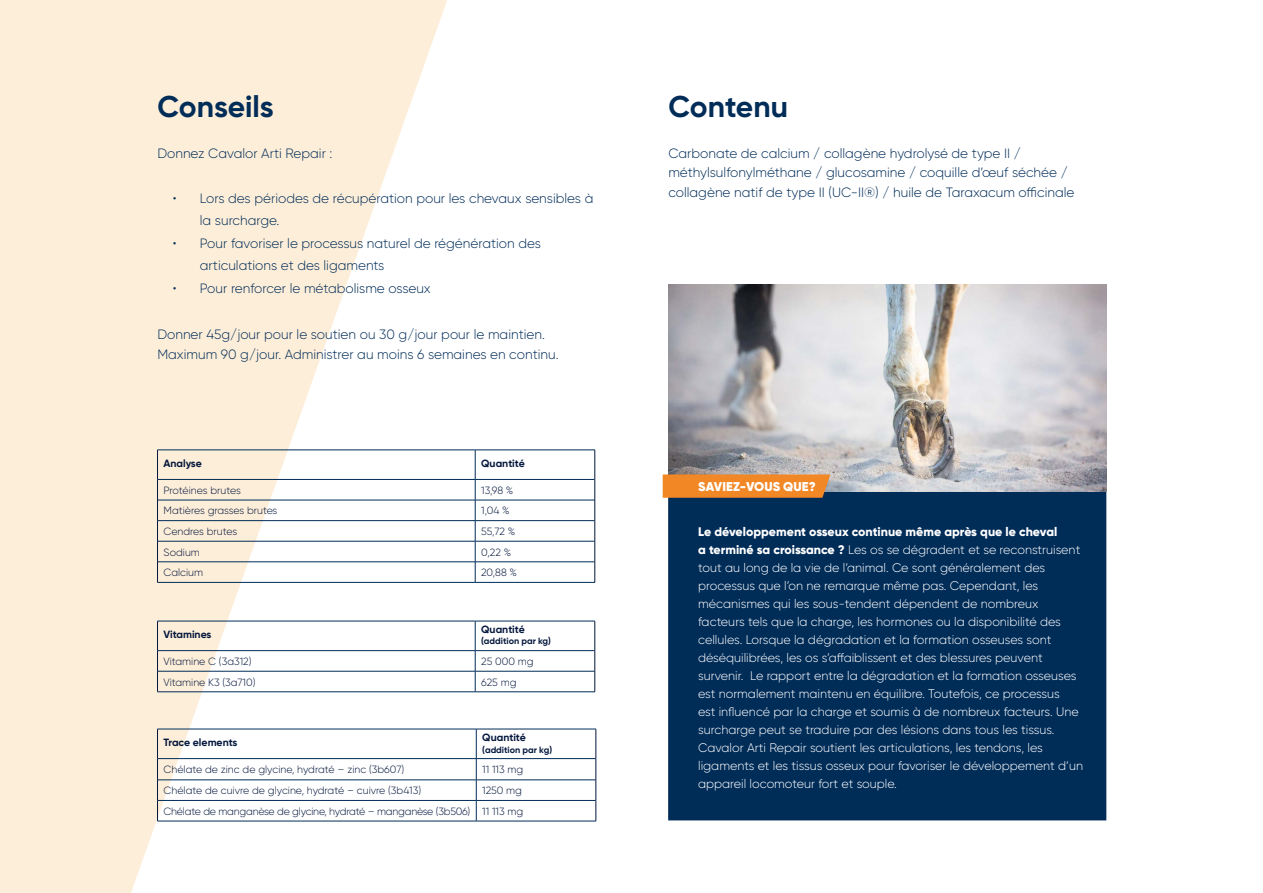
<style>
.page{position:relative;width:1263px;height:893px;background:#fff}
.page>*{position:absolute;margin:0;border:0;box-sizing:border-box;transform-origin:0 0}
.t1{font:700 30px "Gilroy";color:#002c58}
.t2{font:300 13.5px/19.5px "Gilroy";color:#002c58}
.t3{font:900 12.75px "Gilroy";letter-spacing:.01em;color:#fff}
.t4{font:300 12.45px/18px "Gilroy";color:#fff}
.t5{font:300 10.5px "Gilroy";color:#03163c}
.t6{font:700 10.5px "Gilroy";color:#03163c}
.t7{font:300 10.5px "Gilroy";letter-spacing:-.02em;color:#03163c}
.t8{font:700 9px "Gilroy";color:#03163c}
.s1{font-weight:800}
</style>
<div class="page">
<svg style="left:0;top:0;width:447px;height:893px;fill:#fdeed9"></svg>
<div style="left:668px;top:491px;width:438px;height:329px;background:#002c58"></div>
<img style="left:668px;top:285px;width:438px;height:206px">
<svg style="left:663px;top:474px;width:167px;height:24px;background:#ea862b"></svg>
<hr style="left:157px;top:450px;width:318px;height:1px;background:#002c58">
<hr style="left:475px;top:450px;width:120px;height:1px;background:#002c58">
<hr style="left:158px;top:479px;width:317px;height:1px;background:#002c58">
<hr style="left:475px;top:479px;width:120px;height:1px;background:#002c58">
<hr style="left:158px;top:500px;width:317px;height:1px;background:#002c58">
<hr style="left:475px;top:500px;width:120px;height:1px;background:#002c58">
<hr style="left:158px;top:520px;width:317px;height:1px;background:#002c58">
<hr style="left:475px;top:520px;width:120px;height:1px;background:#002c58">
<hr style="left:158px;top:541px;width:317px;height:1px;background:#002c58">
<hr style="left:475px;top:541px;width:120px;height:1px;background:#002c58">
<hr style="left:158px;top:562px;width:317px;height:1px;background:#002c58">
<hr style="left:475px;top:562px;width:120px;height:1px;background:#002c58">
<svg style="left:475px;top:450px;width:1px;height:132px"></svg>
<hr style="left:157px;top:582px;width:318px;height:1px;background:#002c58">
<hr style="left:475px;top:582px;width:120px;height:1px;background:#002c58">
<svg style="left:157px;top:450px;width:1px;height:132px"></svg>
<svg style="left:594px;top:450px;width:1px;height:132px"></svg>
<hr style="left:157px;top:621px;width:318px;height:1px;background:#002c58">
<hr style="left:475px;top:621px;width:120px;height:1px;background:#002c58">
<hr style="left:158px;top:650px;width:317px;height:1px;background:#002c58">
<hr style="left:475px;top:650px;width:120px;height:1px;background:#002c58">
<hr style="left:158px;top:671px;width:317px;height:1px;background:#002c58">
<hr style="left:475px;top:671px;width:120px;height:1px;background:#002c58">
<svg style="left:475px;top:621px;width:1px;height:70px"></svg>
<hr style="left:157px;top:691px;width:318px;height:1px;background:#002c58">
<hr style="left:475px;top:691px;width:120px;height:1px;background:#002c58">
<hr style="left:157px;top:621px;width:1px;height:30px;background:#03163c">
<hr style="left:594px;top:621px;width:1px;height:30px;background:#03163c">
<svg style="left:157px;top:651px;width:1px;height:41px"></svg>
<svg style="left:594px;top:651px;width:1px;height:41px"></svg>
<hr style="left:157px;top:729px;width:319px;height:1px;background:#002c58">
<hr style="left:476px;top:729px;width:120px;height:1px;background:#002c58">
<hr style="left:158px;top:758px;width:318px;height:1px;background:#002c58">
<hr style="left:476px;top:758px;width:120px;height:1px;background:#002c58">
<hr style="left:158px;top:780px;width:318px;height:1px;background:#002c58">
<hr style="left:476px;top:780px;width:120px;height:1px;background:#002c58">
<hr style="left:158px;top:800px;width:318px;height:1px;background:#002c58">
<hr style="left:476px;top:800px;width:120px;height:1px;background:#002c58">
<svg style="left:476px;top:729px;width:1px;height:92px"></svg>
<hr style="left:157px;top:821px;width:319px;height:1px;background:#002c58">
<hr style="left:476px;top:821px;width:120px;height:1px;background:#002c58">
<hr style="left:157px;top:729px;width:1px;height:30px;background:#03163c">
<hr style="left:596px;top:729px;width:1px;height:30px;background:#03163c">
<svg style="left:157px;top:759px;width:1px;height:62px"></svg>
<svg style="left:596px;top:759px;width:1px;height:62px"></svg>
<p class="t1" style="left:157px;top:88px;width:118px">Conseils</p>
<p class="t2" style="left:157px;top:143px;width:177px">Donnez Cavalor Arti Repair :</p>
<p class="t2" style="left:200px;top:187px;width:395px;line-height:22.5px;text-indent:-27px">• Lors des périodes de récupération pour les chevaux sensibles à la surcharge.</p>
<p class="t2" style="left:200px;top:232px;width:343px;line-height:22.5px;text-indent:-27px">• Pour favoriser le processus naturel de régénération des articulations et des ligaments</p>
<p class="t2" style="left:173px;top:278px;width:259px">• Pour renforcer le métabolisme osseux</p>
<p class="t2" style="left:157px;top:325px;width:403px">Donner 45g/jour pour le soutien ou 30 g/jour pour le maintien.<br>Maximum 90 g/jour. Administrer au moins 6 semaines en continu.</p>
<p class="t6" style="left:164px;top:457px;width:40px">Analyse</p>
<p class="t6" style="left:481px;top:457px;width:45px">Quantité</p>
<p class="t5" style="left:164px;top:484px;width:79px">Protéines brutes</p>
<p class="t5" style="left:481px;top:484px;width:34px">13,98 %</p>
<p class="t5" style="left:164px;top:504px;width:115px">Matières grasses brutes</p>
<p class="t5" style="left:481px;top:504px;width:30px">1,04 %</p>
<p class="t5" style="left:164px;top:525px;width:75px">Cendres brutes</p>
<p class="t5" style="left:481px;top:525px;width:36px">55,72 %</p>
<p class="t5" style="left:164px;top:545px;width:38px">Sodium</p>
<p class="t5" style="left:481px;top:545px;width:32px">0,22 %</p>
<p class="t5" style="left:164px;top:566px;width:41px">Calcium</p>
<p class="t5" style="left:481px;top:566px;width:37px">20,88 %</p>
<p class="t6" style="left:164px;top:628px;width:49px">Vitamines</p>
<p class="t6" style="left:481px;top:623px;width:45px">Quantité</p>
<p class="t8" style="left:481px;top:635px;width:71px">(addition par kg)</p>
<p class="t5" style="left:164px;top:655px;width:89px">Vitamine C (3a312)</p>
<p class="t5" style="left:481px;top:655px;width:54px">25 000 mg</p>
<p class="t5" style="left:164px;top:675px;width:93px">Vitamine K3 (3a710)</p>
<p class="t5" style="left:481px;top:675px;width:37px">625 mg</p>
<p class="t6" style="left:164px;top:736px;width:75px">Trace elements</p>
<p class="t6" style="left:482px;top:731px;width:45px">Quantité</p>
<p class="t8" style="left:482px;top:744px;width:71px">(addition par kg)</p>
<p class="t5" style="left:164px;top:763px;width:242px">Chélate de zinc de glycine, hydraté – zinc (3b607)</p>
<p class="t5" style="left:482px;top:763px;width:43px">11 113 mg</p>
<p class="t5" style="left:164px;top:784px;width:259px">Chélate de cuivre de glycine, hydraté – cuivre (3b413)</p>
<p class="t5" style="left:482px;top:784px;width:41px">1250 mg</p>
<p class="t7" style="left:164px;top:805px;width:308px">Chélate de manganèse de glycine, hydraté – manganèse (3b506)</p>
<p class="t5" style="left:482px;top:805px;width:43px">11 113 mg</p>
<p class="t1" style="left:668px;top:88px;width:121px">Contenu</p>
<p class="t2" style="left:668px;top:143px;width:408px">Carbonate de calcium / collagène hydrolysé de type II / méthylsulfonylméthane / glucosamine / coquille d’œuf séchée / collagène natif de type II (UC-II®) / huile de Taraxacum officinale</p>
<p class="t3" style="left:698px;top:478px;width:119px">SAVIEZ-VOUS QUE?</p>
<p class="t4" style="left:698px;top:523px;width:386px"><span class="s1">Le développement osseux continue même après que le cheval<br>a terminé sa croissance ?</span> Les os se dégradent et se reconstruisent tout au long de la vie de l’animal. Ce sont généralement des processus que l’on ne remarque même pas. Cependant, les mécanismes qui les sous-tendent dépendent de nombreux facteurs tels que la charge, les hormones ou la disponibilité des cellules. Lorsque la dégradation et la formation osseuses sont déséquilibrées, les os s’affaiblissent et des blessures peuvent survenir. Le rapport entre la dégradation et la formation osseuses est normalement maintenu en équilibre. Toutefois, ce processus<br>est influencé par la charge et soumis à de nombreux facteurs. Une surcharge peut se traduire par des lésions dans tous les tissus.<br>Cavalor Arti Repair soutient les articulations, les tendons, les ligaments et les tissus osseux pour favoriser le développement d’un appareil locomoteur fort et souple.</p>
</div>
